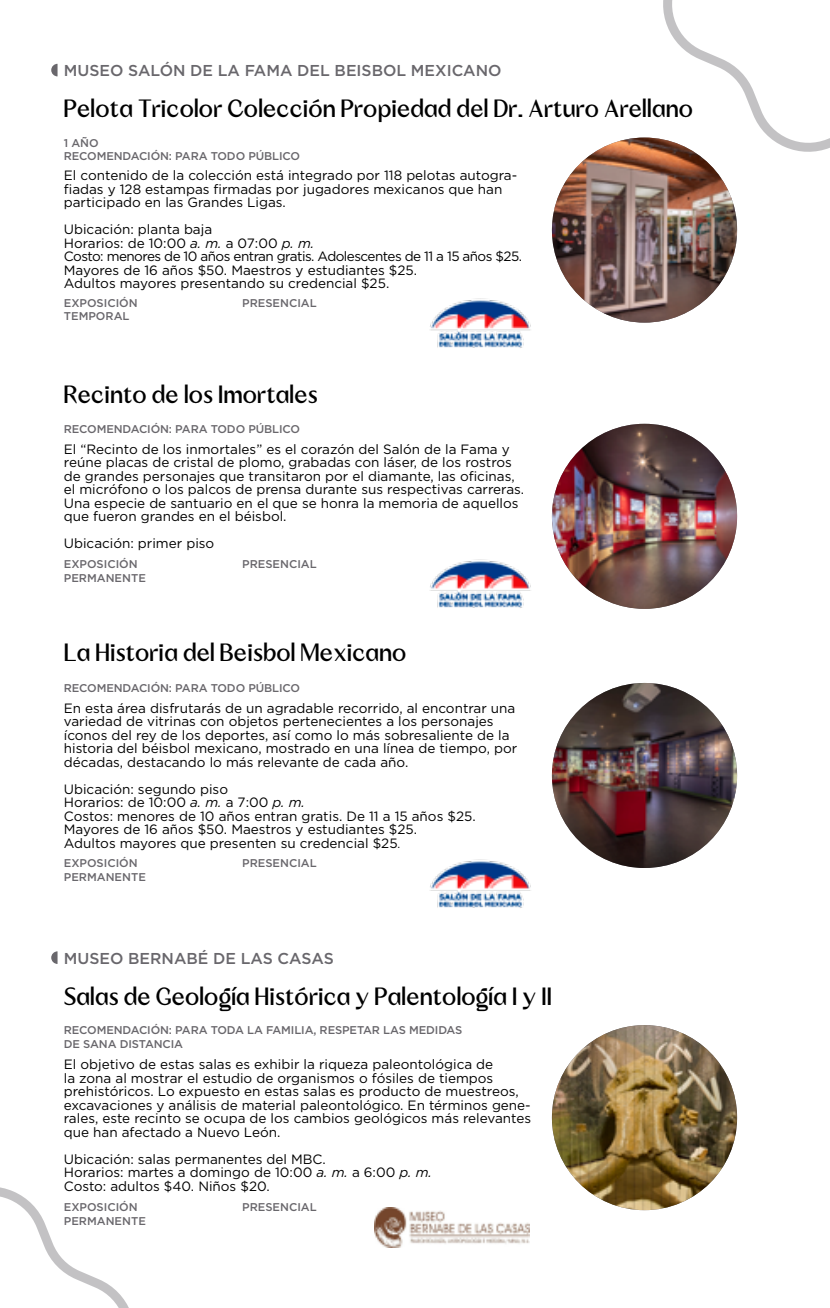
<style>
.page{position:relative;width:830px;height:1308px;background:#fff}
.page>*{position:absolute;margin:0;border:0;box-sizing:border-box;transform-origin:0 0}
.t1{font:24.75px "NT Cramer";color:#000}
.t2{font:500 15.75px "Gotham";color:#69676c}
.t3{font:13.5px/13.5px "Gotham";color:#000}
.t4{font:500 11.25px/13.5px "Gotham";letter-spacing:-.01em;color:#69676c}
.s1{font-style:italic}
.s2{font-size:11.25px}
</style>
<div class="page">
<svg style="left:654px;top:0;width:175px;height:153px"></svg>
<img style="left:551px;top:138px;width:185px;height:184px;border-radius:92px">
<img style="left:551px;top:424px;width:185px;height:185px;border-radius:92px">
<img style="left:551px;top:683px;width:185px;height:185px;border-radius:92px">
<img style="left:551px;top:1025px;width:185px;height:185px;border-radius:92px">
<svg style="left:51px;top:64px;width:6px;height:12px"></svg>
<svg style="left:51px;top:951px;width:6px;height:13px"></svg>
<img style="left:430px;top:298px;width:101px;height:50px">
<img style="left:430px;top:559px;width:101px;height:49px">
<img style="left:430px;top:859px;width:101px;height:49px">
<img style="left:374px;top:1207px;width:155px;height:40px">
<svg style="left:0;top:1187px;width:129px;height:120px"></svg>
<p class="t2" style="left:64px;top:61px;width:439px">MUSEO SALÓN DE LA FAMA DEL BEISBOL MEXICANO</p>
<h1 class="t1" style="left:64px;top:92px;width:630px">Pelota Tricolor Colección Propiedad del Dr. Arturo Arellano</h1>
<p class="t4" style="left:64px;top:136px;width:238px">1 AÑO<br>RECOMENDACIÓN: PARA TODO PÚBLICO</p>
<p class="t3" style="left:64px;top:168px;width:454px">El contenido de la colección está integrado por 118 pelotas autogra&shy;fiadas y 128 estampas firmadas por jugadores mexicanos que han participado en las Grandes Ligas.</p>
<p class="t3" style="left:64px;top:222px;width:459px">Ubicación: planta baja<br>Horarios: de 10:00 <span class="s1">a. m.</span> a 07:00 <span class="s1">p. m.<br></span>Costo: menores de 10 años entran gratis. Adolescentes de 11 a 15 años $25.<br>Mayores de 16 años $50. Maestros y estudiantes $25.<br>Adultos mayores presentando su credencial $25.</p>
<p class="t4" style="left:64px;top:296px;width:75px">EXPOSICIÓN<br>TEMPORAL</p>
<p class="t4" style="left:242px;top:296px;width:76px">PRESENCIAL</p>
<h1 class="t1" style="left:64px;top:379px;width:255px">Recinto de los Imortales</h1>
<p class="t4" style="left:64px;top:422px;width:238px">RECOMENDACIÓN: PARA TODO PÚBLICO</p>
<p class="t3" style="left:64px;top:442px;width:461px">El “Recinto de los inmortales” es el corazón del Salón de la Fama y reú ne placas de cristal de plomo, grabadas con láser, de los rostros de grandes personajes que transitaron por el diamante, las oficinas, el micrófono o los palcos de prensa durante sus respectivas carreras.<br>Una especie de santuario en el que se honra la memoria de aquellos que fueron grandes en el béisbol.</p>
<p class="t3" style="left:64px;top:536px;width:152px">Ubicación: primer piso</p>
<p class="t4" style="left:64px;top:557px;width:83px">EXPOSICIÓN<br>PERMANENTE</p>
<p class="t4" style="left:242px;top:557px;width:76px">PRESENCIAL</p>
<h1 class="t1" style="left:64px;top:636px;width:344px">La Historia del Beisbol Mexicano</h1>
<p class="t4" style="left:64px;top:681px;width:238px">RECOMENDACIÓN: PARA TODO PÚBLICO</p>
<p class="t3" style="left:64px;top:701px;width:454px">En esta área disfrutarás de un agradable recorrido, al encontrar una variedad de vitrinas con objetos pertenecientes a los personajes íconos del rey de los deportes, así como lo más sobresaliente de la historia del béisbol mexicano, mostrado en una línea de tiempo, por décadas, destacando lo más relevante de cada año.</p>
<p class="t3" style="left:64px;top:782px;width:413px">Ubicación: segundo piso<br>Horarios: de 10:00 <span class="s1">a. m.</span> a 7:00 <span class="s1">p. m.<br></span>Costos: menores de 10 años entran gratis. De 11 a 15 años $25.<br>Mayores de 16 años $50. Maestros y estudiantes $25.<br>Adultos mayores que presenten su credencial $25<span class="s2">.</span></p>
<p class="t4" style="left:64px;top:856px;width:83px">EXPOSICIÓN<br>PERMANENTE</p>
<p class="t4" style="left:242px;top:856px;width:76px">PRESENCIAL</p>
<p class="t2" style="left:64px;top:948px;width:271px">MUSEO BERNABÉ DE LAS CASAS</p>
<h1 class="t1" style="left:64px;top:980px;width:489px">Salas de Geología Histórica y Palentología I y II</h1>
<p class="t4" style="left:64px;top:1023px;width:400px">RECOMENDACIÓN: PARA TODA LA FAMILIA, RESPETAR LAS MEDIDAS<br>DE SANA DISTANCIA</p>
<p class="t3" style="left:64px;top:1057px;width:468px">El objetivo de estas salas es exhibir la riqueza paleontológica de<br>la zona al mostrar el estudio de organismos o fósiles de tiempos prehistóricos. Lo expuesto en estas salas es producto de muestreos, excavaciones y análisis de material paleontológico. En términos gene&shy;rales, este recinto se ocupa de los cambios geológicos más relevantes que han afectado a Nuevo León.</p>
<p class="t3" style="left:64px;top:1152px;width:369px">Ubicación: salas permanentes del MBC.<br>Horarios: martes a domingo de 10:00 <span class="s1">a. m.</span> a 6:00 <span class="s1">p. m.<br></span>Costo: adultos $40. Niños $20.</p>
<p class="t4" style="left:64px;top:1200px;width:83px">EXPOSICIÓN<br>PERMANENTE</p>
<p class="t4" style="left:242px;top:1200px;width:76px">PRESENCIAL</p>
</div>
